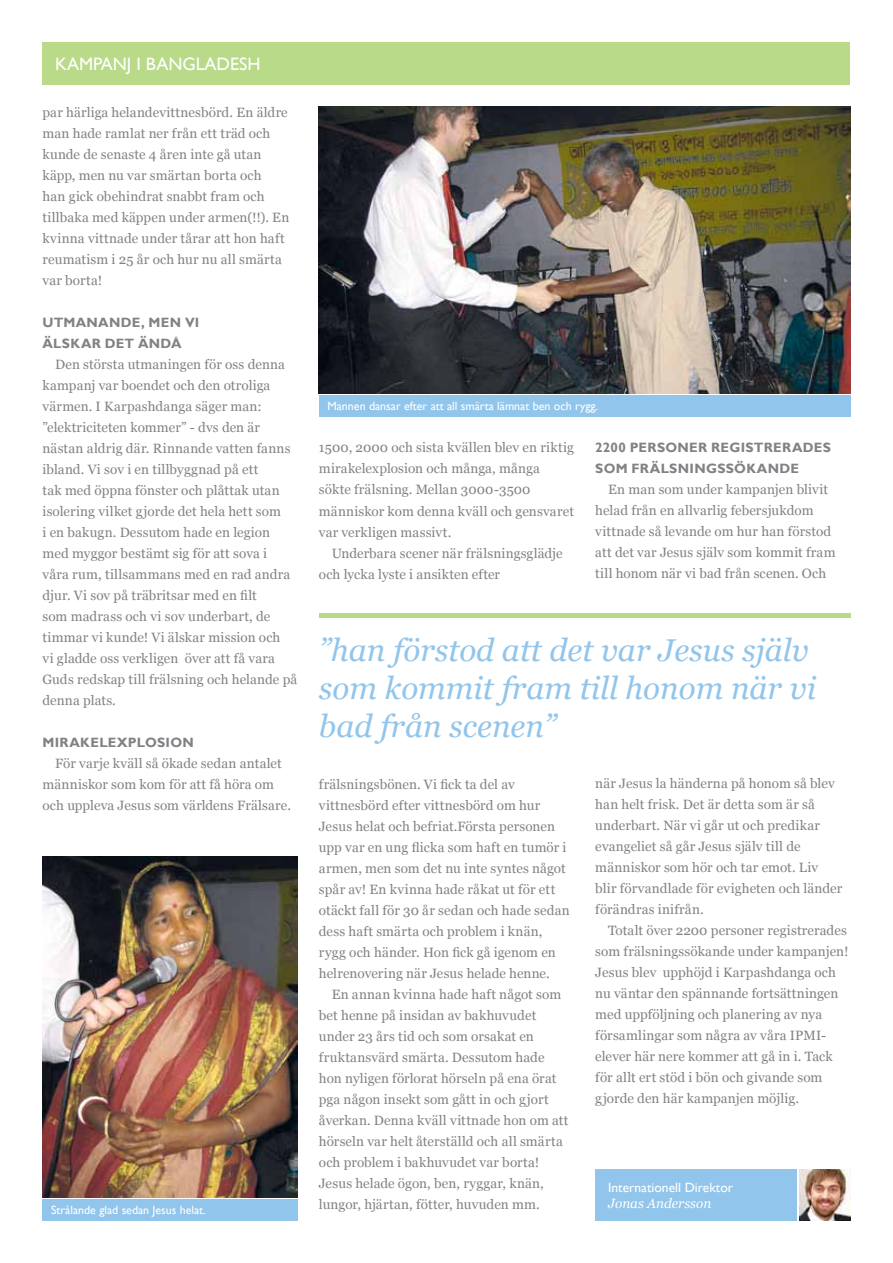
<style>
.page{position:relative;width:893px;height:1263px;background:#fff}
.page>*{position:absolute;margin:0;border:0;box-sizing:border-box;transform-origin:0 0}
.t1{font:italic 31.5px/37.8px "Georgia";color:#92c5eb}
.t2{font:18px "Gill Sans";color:#fff}
.t3{font:13.5px/21px "Georgia";letter-spacing:.01em;color:#808285}
.t4{font:700 13.5px/21px "Gill Sans";letter-spacing:.02em;color:#808285}
.t5{font:13.5px "Gill Sans";color:#fff}
.t6{font:italic 13.5px "Georgia";color:#fff}
.t7{font:12px "Gill Sans";color:#fff}
</style>
<div class="page">
<div style="left:43px;top:43px;width:807px;height:42px;background:#b9da89"></div>
<div style="left:43px;top:1199px;width:255px;height:21px;background:#92c5eb"></div>
<div style="left:595px;top:1169px;width:202px;height:51px;background:#92c5eb"></div>
<img style="left:799px;top:1169px;width:51px;height:51px">
<img style="left:43px;top:857px;width:255px;height:340px">
<hr style="left:319px;top:614px;width:531px;height:4px;background:#b9da89">
<img style="left:319px;top:106px;width:531px;height:287px">
<div style="left:319px;top:395px;width:531px;height:22px;background:#92c5eb"></div>
<h2 class="t2" style="left:55px;top:53px;width:207px">KAMPANJ I BANGLADESH</h2>
<p class="t3" style="left:43px;top:102px;width:248px">par härliga helandevittnesbörd. En äldre man hade ramlat ner från ett träd och kunde de senaste 4 åren inte gå utan käpp, men nu var smärtan borta och<br>han gick obehindrat snabbt fram och tillbaka med käppen under armen(!!). En kvinna vittnade under tårar att hon haft reumatism i 25 år och hur nu all smärta var borta!</p>
<p class="t4" style="left:43px;top:312px;width:158px">UTMANANDE, MEN VI<br>ÄLSKAR DET ÄNDÅ</p>
<p class="t3" style="left:43px;top:354px;width:256px;text-indent:13px">Den största utmaningen för oss denna kampanj var boendet och den otroliga värmen. I Karpashdanga säger man: ”elektriciteten kommer” - dvs den är nästan aldrig där. Rinnande vatten fanns ibland. Vi sov i en tillbyggnad på ett<br>tak med öppna fönster och plåttak utan isolering vilket gjorde det hela hett som<br>i en bakugn. Dessutom hade en legion med myggor bestämt sig för att sova i<br>våra rum, tillsammans med en rad andra djur. Vi sov på träbritsar med en filt<br>som madrass och vi sov underbart, de timmar vi kunde! Vi älskar mission och<br>vi gladde oss verkligen över att få vara Guds redskap till frälsning och helande på denna plats.</p>
<p class="t4" style="left:43px;top:732px;width:153px">MIRAKELEXPLOSION</p>
<p class="t3" style="left:43px;top:753px;width:250px;text-indent:13px">För varje kväll så ökade sedan antalet människor som kom för att få höra om och uppleva Jesus som världens Frälsare.</p>
<p class="t7" style="left:51px;top:1203px;width:156px">Strålande glad sedan Jesus helat.</p>
<p class="t7" style="left:327px;top:399px;width:272px">Mannen dansar efter att all smärta lämnat ben och rygg.</p>
<p class="t3" style="left:319px;top:437px;width:257px">1500, 2000 och sista kvällen blev en riktig mirakelexplosion och många, många sökte frälsning. Mellan 3000-3500 människor kom denna kväll och gensvaret var verkligen massivt.</p>
<p class="t3" style="left:319px;top:542px;width:245px;text-indent:13px">Underbara scener när frälsningsglädje och lycka lyste i ansikten efter</p>
<p class="t4" style="left:595px;top:437px;width:237px">2200 PERSONER REGISTRERADES<br>SOM FRÄLSNINGSSÖKANDE</p>
<p class="t3" style="left:595px;top:479px;width:242px;text-indent:13px">En man som under kampanjen blivit helad från en allvarlig febersjukdom vittnade så levande om hur han förstod att det var Jesus själv som kommit fram till honom när vi bad från scenen. Och</p>
<h1 class="t1" style="left:319px;top:631px;width:499px">”han förstod att det var Jesus själv som kommit fram till honom när vi bad från scenen”</h1>
<p class="t3" style="left:319px;top:773px;width:252px">frälsningsbönen. Vi fick ta del av vittnesbörd efter vittnesbörd om hur Jesus helat och befriat.Första personen upp var en ung flicka som haft en tumör i armen, men som det nu inte syntes något spår av! En kvinna hade råkat ut för ett otäckt fall för 30 år sedan och hade sedan dess haft smärta och problem i knän, rygg och händer. Hon fick gå igenom en helrenovering när Jesus helade henne.</p>
<p class="t3" style="left:319px;top:983px;width:251px;text-indent:13px">En annan kvinna hade haft något som bet henne på insidan av bakhuvudet under 23 års tid och som orsakat en fruktansvärd smärta. Dessutom hade hon nyligen förlorat hörseln på ena örat pga någon insekt som gått in och gjort åverkan. Denna kväll vittnade hon om att hörseln var helt återställd och all smärta och problem i bakhuvudet var borta!<br>Jesus helade ögon, ben, ryggar, knän, lungor, hjärtan, fötter, huvuden mm.</p>
<p class="t3" style="left:595px;top:773px;width:248px">när Jesus la händerna på honom så blev han helt frisk. Det är detta som är så underbart. När vi går ut och predikar evangeliet så går Jesus själv till de människor som hör och tar emot. Liv blir förvandlade för evigheten och länder förändras inifrån.</p>
<p class="t3" style="left:595px;top:920px;width:255px;text-indent:13px">Totalt över 2200 personer registrerades som frälsningssökande under kampanjen!<br>Jesus blev upphöjd i Karpashdanga och nu väntar den spännande fortsättningen med uppföljning och planering av nya församlingar som några av våra IPMI&shy;elever här nere kommer att gå in i. Tack för allt ert stöd i bön och givande som gjorde den här kampanjen möjlig.</p>
<p class="t5" style="left:608px;top:1179px;width:127px">Internationell Direktor</p>
<p class="t6" style="left:608px;top:1195px;width:105px">Jonas Andersson</p>
</div>
